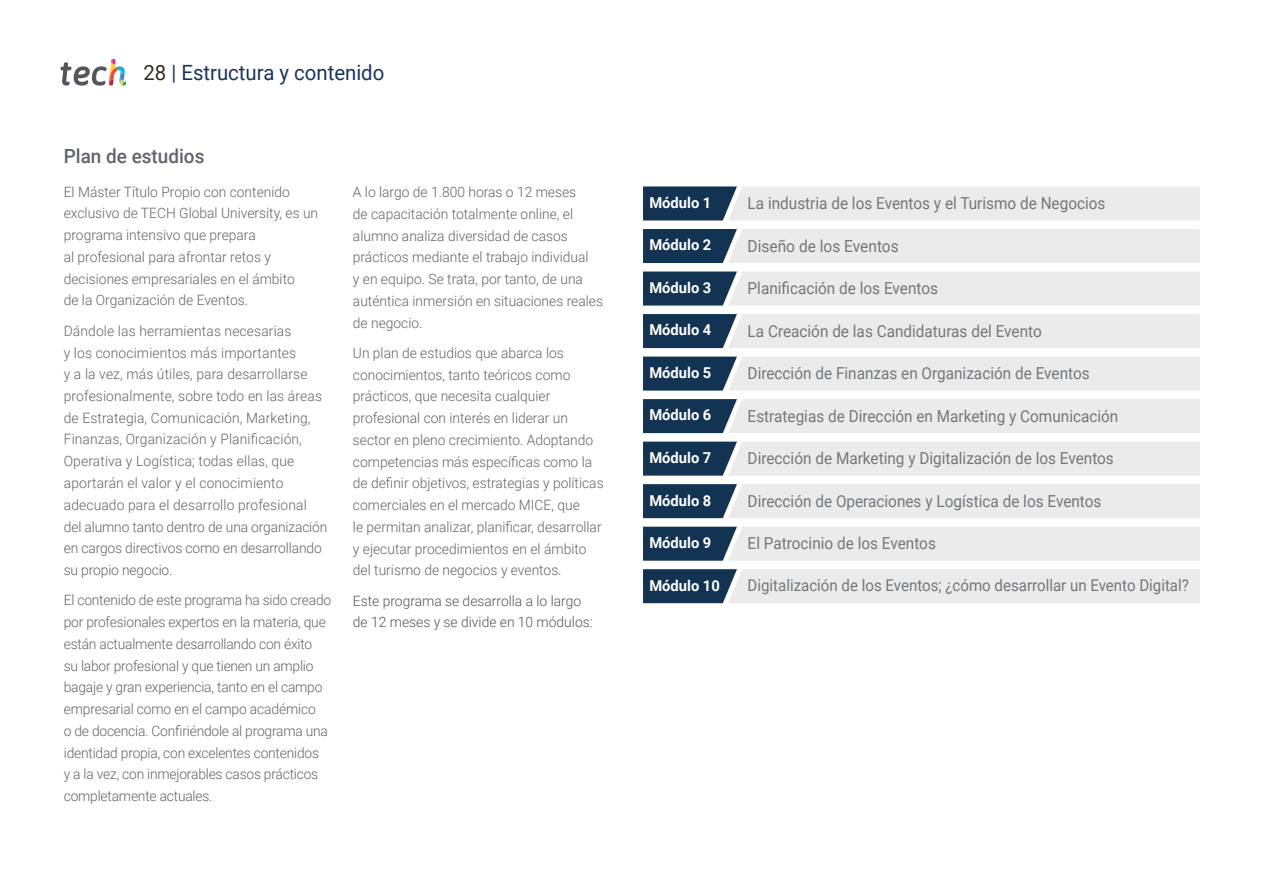
<style>
.page{position:relative;width:1263px;height:893px;background:#fff}
.page>*{position:absolute;margin:0;border:0;box-sizing:border-box;transform-origin:0 0}
.t1{font:21px "Roboto";color:#1a355c}
.t2{font:500 19.5px "Roboto";color:#61646a}
.t3{font:16.65px "Roboto";color:#74777b;scale:.93 1}
.t4{font:16.5px "Roboto";color:#74777b;scale:.93 1}
.t5{font:16.2px "Roboto";color:#74777b;scale:.93 1}
.t6{font:700 15px "Roboto";color:#fff}
.t7{font:300 14.25px/21.8px "Roboto";color:#61646a}
.t8{font:300 14.25px/21.8px "Roboto";color:#52555b}
.s1{color:#312e20}
</style>
<div class="page">
<svg style="left:61px;top:59px;width:65px;height:27px"></svg>
<svg style="left:643px;top:186px;width:557px;height:34px;background:#c9cfd3"></svg>
<svg style="left:643px;top:357px;width:557px;height:34px;background:#c9cfd3"></svg>
<svg style="left:643px;top:272px;width:557px;height:34px;background:#c9cfd3"></svg>
<svg style="left:643px;top:442px;width:557px;height:34px;background:#c9ced2"></svg>
<svg style="left:643px;top:527px;width:557px;height:34px;background:#c9ced2"></svg>
<svg style="left:643px;top:314px;width:557px;height:34px;background:#c8ced2"></svg>
<svg style="left:643px;top:484px;width:557px;height:34px;background:#c8ced2"></svg>
<svg style="left:643px;top:569px;width:557px;height:34px;background:#c8ced2"></svg>
<svg style="left:643px;top:229px;width:557px;height:34px;background:#c8ced2"></svg>
<svg style="left:643px;top:399px;width:557px;height:34px;background:#c8ced2"></svg>
<h1 class="t1" style="left:144px;top:57px;width:242px"><span class="s1">28</span> | Estructura y contenido</h1>
<h2 class="t2" style="left:64px;top:143px;width:142px">Plan de estudios</h2>
<p class="t7" style="left:64px;top:180px;width:256px">El Máster Título Propio con contenido exclusivo de TECH Global University, es un programa intensivo que prepara<br>al profesional para afrontar retos y decisiones empresariales en el ámbito<br>de la Organización de Eventos.</p>
<p class="t7" style="left:64px;top:319px;width:265px">Dándole las herramientas necesarias<br>y los conocimientos más importantes<br>y a la vez, más útiles, para desarrollarse profesionalmente, sobre todo en las áreas de Estrategia, Comunicación, Marketing, Finanzas, Organización y Planificación, Operativa y Logística; todas ellas, que aportarán el valor y el conocimiento adecuado para el desarrollo profesional del alumno tanto dentro de una organización en cargos directivos como en desarrollando su propio negocio.</p>
<p class="t7" style="left:64px;top:589px;width:269px">El contenido de este programa ha sido creado por profesionales expertos en la materia, que están actualmente desarrollando con éxito<br>su labor profesional y que tienen un amplio bagaje y gran experiencia, tanto en el campo empresarial como en el campo académico<br>o de docencia. Confiriéndole al programa una identidad propia, con excelentes contenidos<br>y a la vez, con inmejorables casos prácticos completamente actuales.</p>
<p class="t7" style="left:353px;top:181px;width:252px">A lo largo de 1.800 horas o 12 meses<br>de capacitación totalmente online, el alumno analiza diversidad de casos prácticos mediante el trabajo individual<br>y en equipo. Se trata, por tanto, de una auténtica inmersión en situaciones reales de negocio.</p>
<p class="t7" style="left:353px;top:341px;width:252px">Un plan de estudios que abarca los conocimientos, tanto teóricos como prácticos, que necesita cualquier profesional con interés en liderar un sector en pleno crecimiento. Adoptando competencias más específicas como la de definir objetivos, estrategias y políticas comerciales en el mercado MICE, que<br>le permitan analizar, planificar, desarrollar y ejecutar procedimientos en el ámbito del turismo de negocios y eventos.</p>
<p class="t8" style="left:353px;top:589px;width:241px">Este programa se desarrolla a lo largo de 12 meses y se divide en 10 módulos:</p>
<p class="t6" style="left:649px;top:192px;width:63px">Módulo 1</p>
<p class="t4" style="left:748px;top:192px;width:386px">La industria de los Eventos y el Turismo de Negocios</p>
<p class="t6" style="left:649px;top:235px;width:63px">Módulo 2</p>
<p class="t3" style="left:748px;top:234px;width:164px">Diseño de los Eventos</p>
<p class="t6" style="left:649px;top:277px;width:63px">Módulo 3</p>
<p class="t4" style="left:748px;top:277px;width:206px">Planificación de los Eventos</p>
<p class="t6" style="left:649px;top:320px;width:63px">Módulo 4</p>
<p class="t4" style="left:748px;top:319px;width:318px">La Creación de las Candidaturas del Evento</p>
<p class="t6" style="left:649px;top:362px;width:63px">Módulo 5</p>
<p class="t4" style="left:748px;top:362px;width:369px">Dirección de Finanzas en Organización de Eventos</p>
<p class="t6" style="left:649px;top:405px;width:63px">Módulo 6</p>
<p class="t4" style="left:748px;top:404px;width:400px">Estrategias de Dirección en Marketing y Comunicación</p>
<p class="t6" style="left:649px;top:447px;width:63px">Módulo 7</p>
<p class="t4" style="left:748px;top:447px;width:395px">Dirección de Marketing y Digitalización de los Eventos</p>
<p class="t6" style="left:649px;top:490px;width:63px">Módulo 8</p>
<p class="t4" style="left:748px;top:489px;width:382px">Dirección de Operaciones y Logística de los Eventos</p>
<p class="t6" style="left:649px;top:532px;width:63px">Módulo 9</p>
<p class="t4" style="left:748px;top:532px;width:204px">El Patrocinio de los Eventos</p>
<p class="t6" style="left:649px;top:575px;width:72px">Módulo 10</p>
<p class="t5" style="left:748px;top:574px;width:476px">Digitalización de los Eventos; ¿cómo desarrollar un Evento Digital?</p>
</div>
